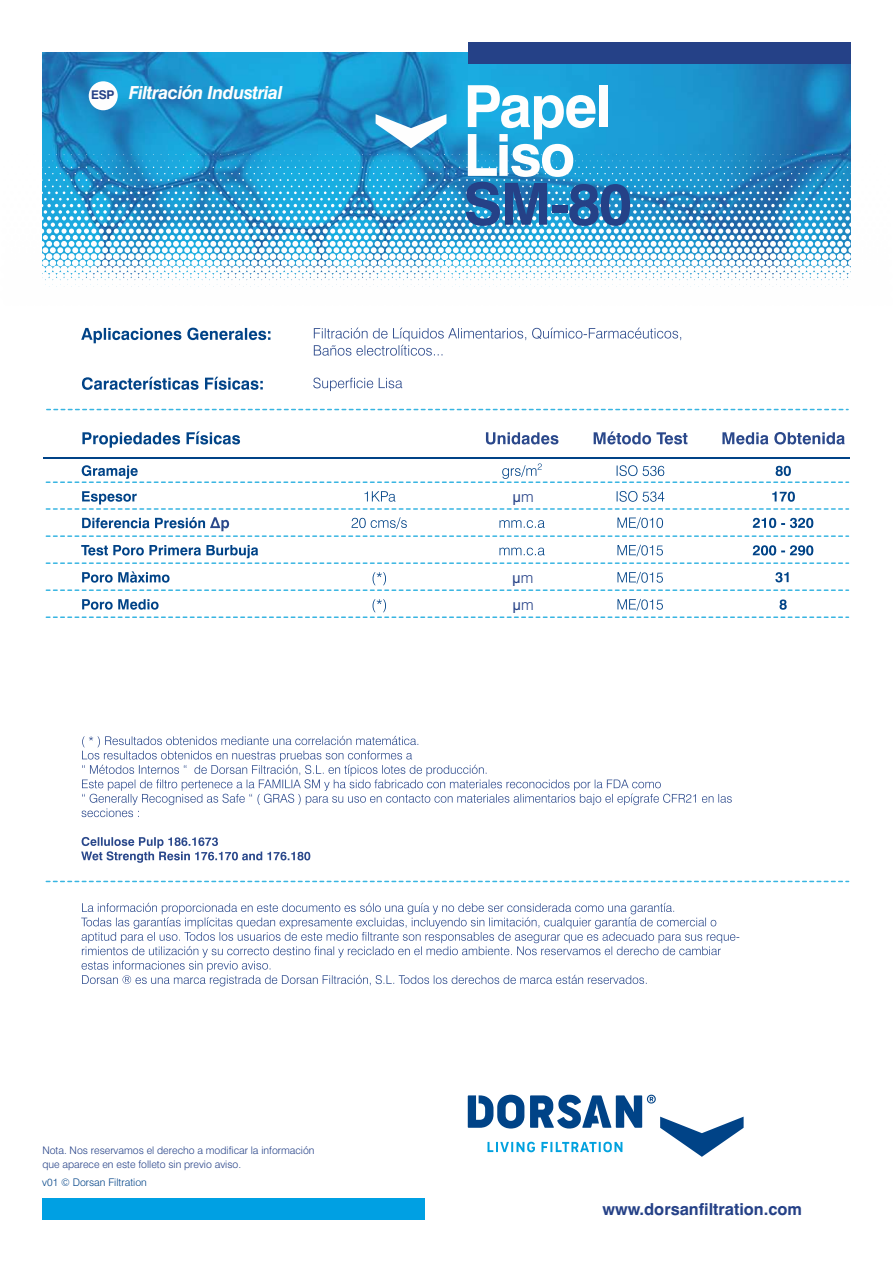
<style>
.page{position:relative;width:893px;height:1262px;background:#fff}
.page>*{position:absolute;margin:0;border:0;box-sizing:border-box;transform-origin:0 0}
.t1{font:700 58.2px/48.8px "Swiss 721 BT";letter-spacing:-.03em;color:#fefefe}
.t2{font:700 58.2px "Swiss 721 BT";color:#254187}
.t3{font:italic 700 18px "Swiss 721 BT";letter-spacing:-.03em;color:#fefefe}
.t4{font:700 16.5px "Swiss 721 BT";color:#254187}
.t5{font:15px/27.2px "Arial";color:#254187}
.t6{font:300 10.5px/14.4px "Swiss 721 BT";color:#254187}
.t7{font:300 10.5px "Swiss 721 BT";color:#004387}
.s1{font-style:normal;font-size:12px;color:#254187}
.s2{font-family:"Swiss 721 BT";font-weight:300}
</style>
<div class="page">
<svg style="left:42px;top:52px;width:808px;height:102px;background:#1b92cb"></svg>
<svg style="left:453px;top:154px;width:398px;height:133px"></svg>
<svg style="left:42px;top:154px;width:411px;height:133px"></svg>
<div style="left:468px;top:42px;width:382px;height:21px;background:#254187"></div>
<div style="left:42px;top:1198px;width:383px;height:22px;background:#00a0e3"></div>
<div style="left:89px;top:81px;width:29px;height:29px;background:#fefefe;border-radius:50%"></div>
<svg style="left:468px;top:1094px;width:275px;height:62px"></svg>
<svg style="left:375px;top:114px;width:71px;height:34px"></svg>
<hr style="left:43px;top:457px;width:806px;height:1px;background:#004387">
<svg style="left:722px;top:432px;width:122px;height:12px"></svg>
<svg style="left:593px;top:431px;width:94px;height:13px"></svg>
<svg style="left:486px;top:432px;width:72px;height:12px"></svg>
<svg style="left:313px;top:377px;width:89px;height:14px"></svg>
<svg style="left:314px;top:327px;width:367px;height:29px"></svg>
<svg style="left:82px;top:431px;width:158px;height:17px"></svg>
<svg style="left:82px;top:377px;width:181px;height:13px"></svg>
<svg style="left:81px;top:327px;width:189px;height:16px"></svg>
<svg style="left:45px;top:463px;width:805px;height:20px"></svg>
<svg style="left:45px;top:491px;width:805px;height:19px"></svg>
<svg style="left:45px;top:571px;width:805px;height:20px"></svg>
<svg style="left:45px;top:517px;width:805px;height:20px"></svg>
<svg style="left:45px;top:599px;width:805px;height:19px"></svg>
<svg style="left:45px;top:545px;width:805px;height:19px"></svg>
<svg style="left:45px;top:880px;width:805px;height:3px"></svg>
<svg style="left:81px;top:902px;width:658px;height:84px"></svg>
<svg style="left:82px;top:736px;width:649px;height:81px"></svg>
<svg style="left:81px;top:837px;width:229px;height:25px"></svg>
<svg style="left:46px;top:408px;width:803px;height:3px"></svg>
<h2 class="t3" style="left:91px;top:85px;width:193px"><span class="s1">ESP</span> Filtración Industrial</h2>
<h1 class="t1" style="left:463px;top:88px;width:150px">Papel<br>Liso</h1>
<h1 class="t2" style="left:463px;top:180px;width:170px">SM-80</h1>
<h3 class="t5" style="left:512px;top:484px;width:23px">μ<span class="s2">m</span></h3>
<h3 class="t5" style="left:512px;top:566px;width:23px">μ<span class="s2">m </span>μ<span class="s2">m</span></h3>
<p class="t6" style="left:42px;top:1143px;width:274px">Nota. Nos reservamos el derecho a modificar la información que aparece en este folleto sin previo aviso.</p>
<p class="t7" style="left:42px;top:1178px;width:106px">v01 © Dorsan Filtration</p>
<h3 class="t4" style="left:602px;top:1202px;width:201px">www.dorsanfiltration.com</h3>
</div>
